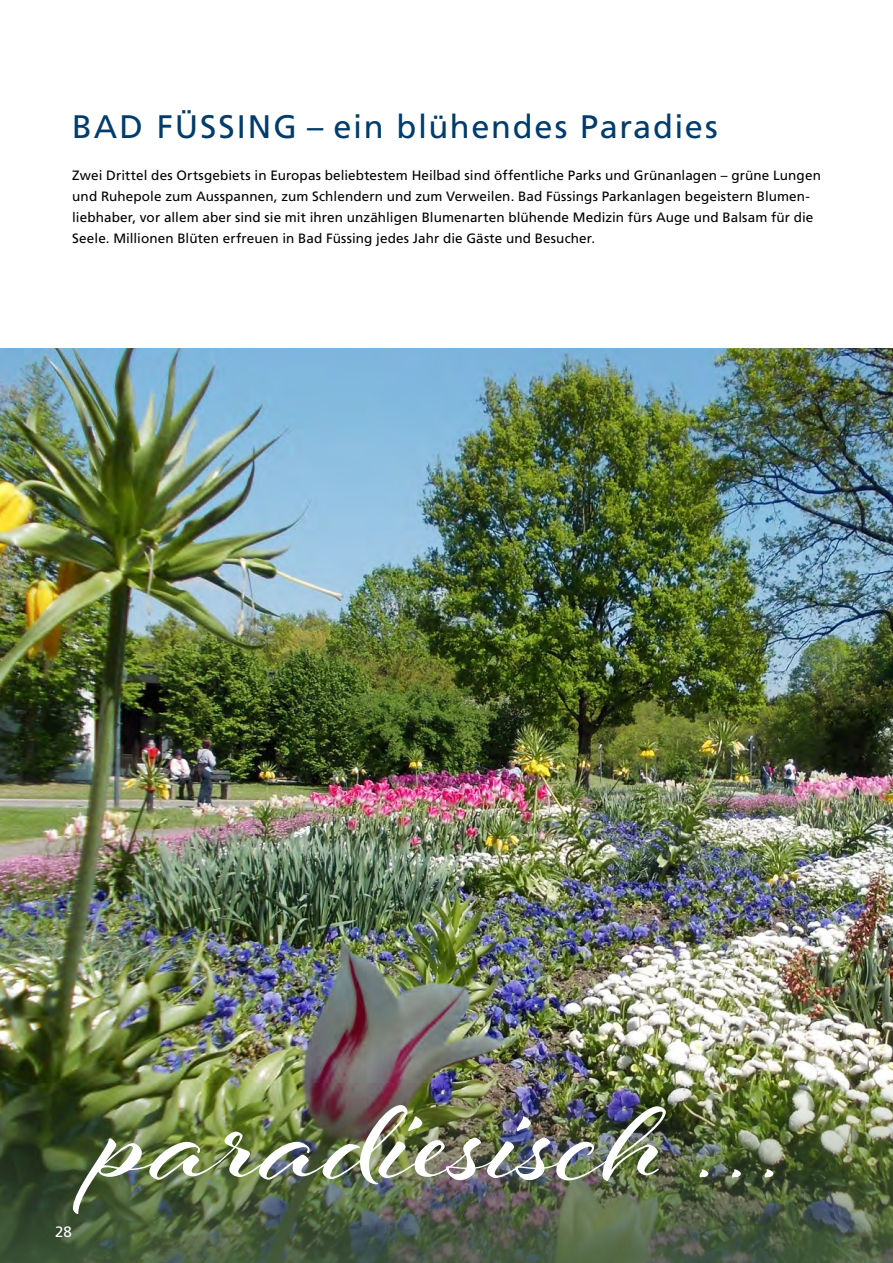
<style>
.page{position:relative;width:893px;height:1263px;background:#fff}
.page>*{position:absolute;margin:0;border:0;box-sizing:border-box;transform-origin:0 0}
.t1{font:178.65px "Al Fresco";color:#fff;scale:1.23 1}
.t2{font:137.25px "Al Fresco";color:#fff;scale:1.23 1}
.t3{font:32.55px "Frutiger LT Com";letter-spacing:.05em;color:#003c6b}
.t4{font:15px "Frutiger LT Com";color:#fff}
.t5{font:13.5px/21px "Frutiger LT Com";letter-spacing:.005em;color:#000}
.s1{font-size:90.9px}
</style>
<div class="page">
<img style="left:0;top:349px;width:893px;height:731px">
<img style="left:0;top:1080px;width:893px;height:183px">
<h3 class="t3" style="left:72px;top:108px;width:647px">BAD FÜSSING – ein blühendes Paradies</h3>
<p class="t5" style="left:72px;top:165px;width:750px">Zwei Drittel des Ortsgebiets in Europas beliebtestem Heilbad sind öffentliche Parks und Grünanlagen – grüne Lungen und Ruhepole zum Ausspannen, zum Schlendern und zum Verweilen. Bad Füssings Parkanlagen begeistern Blumen&shy;liebhaber, vor allem aber sind sie mit ihren unzähligen Blumenarten blühende Medizin fürs Auge und Balsam für die Seele. Millionen Blüten erfreuen in Bad Füssing jedes Jahr die Gäste und Besucher.</p>
<h1 class="t1" style="left:83px;top:979px;width:431px">Magie</h1>
<h2 class="t2" style="left:98px;top:1049px;width:554px">paradiesisch <span class="s1">. . .</span></h2>
<p class="t4" style="left:55px;top:1223px;width:18px">28</p>
</div>
